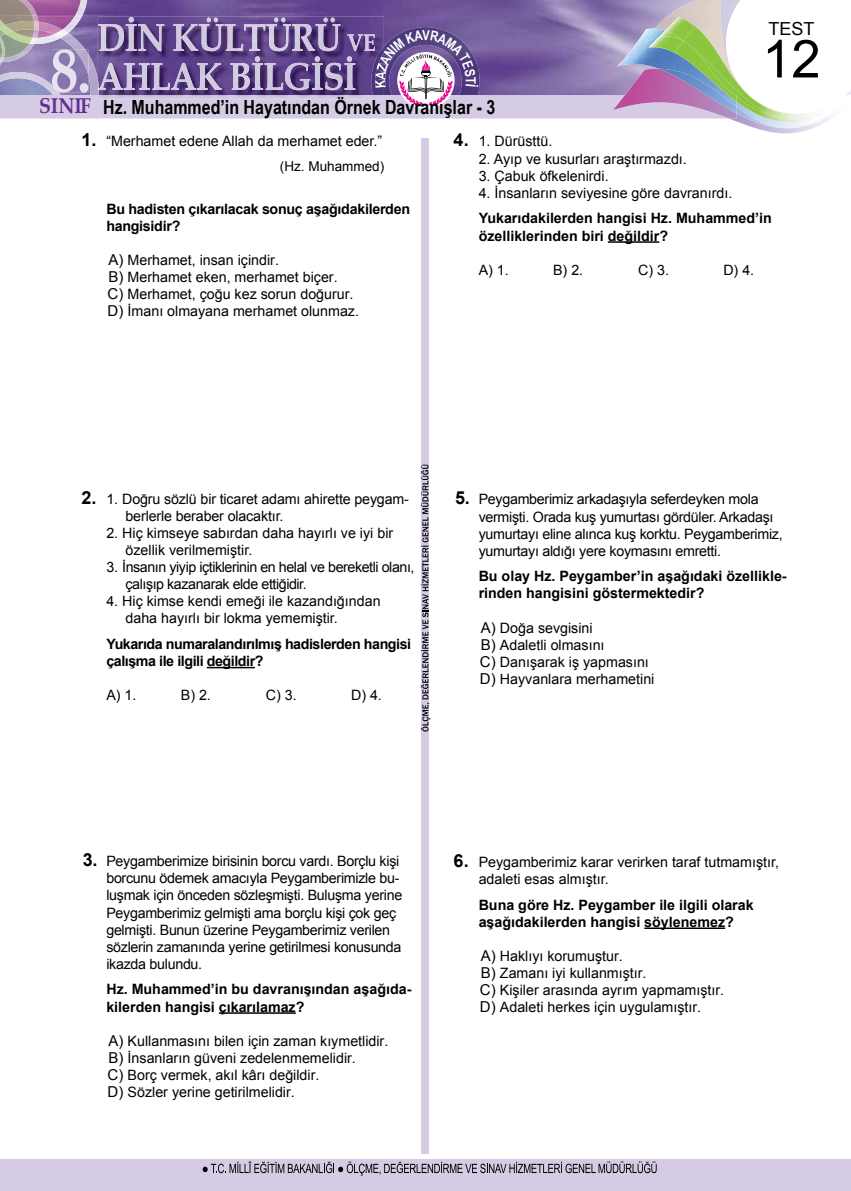
<style>
.page{position:relative;width:851px;height:1191px;background:#fff}
.page>*{position:absolute;margin:0;border:0;box-sizing:border-box;transform-origin:0 0}
.t1{font:52.5px "Arial";color:#000}
.t2{font:700 21.45px "Book Antiqua";color:#662d91;scale:.9 1}
.t3{font:700 19.5px "Arial Narrow";color:#000}
.t4{font:18px "Arial";color:#000}
.t5{font:14.25px/17.1px "Arial";color:#000}
.t6{font:14.25px/17.1px "Arial";letter-spacing:-.02em;color:#000}
.t7{font:700 14.25px/17.1px "Arial";color:#000}
.t8{font:14.25px/17.1px "Arial";letter-spacing:-.03em;color:#000}
.t9{font:700 14.25px/17.1px "Arial";letter-spacing:-.03em;color:#000}
.t10{font:700 14.25px/17.1px "Arial";letter-spacing:-.02em;color:#000}
.t11{font:13.5px "Arial";color:#000}
.t12{font:12.9px "Arial Narrow";color:#000;scale:.9 1}
.s1{font-weight:700;font-size:18px}
.s2{font-size:15px}
</style>
<div class="page">
<div style="left:421px;top:138px;width:8px;height:1015px;background:#d6cbe4"></div>
<img style="left:733px;top:120px;width:80px;height:13px">
<img style="left:736px;top:119px;width:94px;height:9px">
<img style="left:736px;top:119px;width:75px;height:3px">
<div style="left:0;top:1159px;width:850px;height:32px;background:#d6cbe4"></div>
<svg style="left:203px;top:1161px;width:453px;height:14px"></svg>
<svg style="left:420px;top:465px;width:10px;height:266px"></svg>
<hr style="left:207px;top:667px;width:48px;height:1px;background:#000">
<hr style="left:219px;top:1012px;width:77px;height:1px;background:#000">
<hr style="left:607px;top:241px;width:52px;height:2px;background:#000">
<hr style="left:644px;top:927px;width:81px;height:2px;background:#000">
<svg style="left:0;top:0;width:850px;height:119px"></svg>
<p class="t4" style="left:768px;top:17px;width:48px">TEST</p>
<h1 class="t1" style="left:762px;top:25px;width:60px">12</h1>
<h3 class="t3" style="left:103px;top:92px;width:393px">Hz. Muhammed’in Hayatından Örnek Davranışlar - 3</h3>
<p class="t5" style="left:81px;top:133px;width:302px"><span class="s1">1.</span> “Merhamet edene Allah da merhamet eder.”</p>
<p class="t11" style="left:280px;top:158px;width:106px">(Hz. Muhammed)</p>
<p class="t10" style="left:106px;top:201px;width:305px">Bu hadisten çıkarılacak sonuç aşağıdakilerden hangisidir?</p>
<p class="t5" style="left:108px;top:252px;width:253px"><span class="s2">A)</span> Merhamet, insan içindir.<br><span class="s2">B)</span> Merhamet eken, merhamet biçer.<br><span class="s2">C)</span> Merhamet, çoğu kez sorun doğurur.<br><span class="s2">D)</span> İmanı olmayana merhamet olunmaz.</p>
<h2 class="t2" style="left:39px;top:93px;width:59px">SINIF</h2>
<p class="t5" style="left:453px;top:133px;width:100px"><span class="s1">4.</span> 1. Dürüsttü.</p>
<p class="t5" style="left:478px;top:150px;width:210px">2. Ayıp ve kusurları araştırmazdı.</p>
<p class="t5" style="left:478px;top:167px;width:131px">3. Çabuk öfkelenirdi.</p>
<p class="t5" style="left:478px;top:184px;width:255px">4. İnsanların seviyesine göre davranırdı.</p>
<p class="t7" style="left:478px;top:210px;width:295px">Yukarıdakilerden hangisi Hz. Muhammed’in özelliklerinden biri değildir?</p>
<p class="t5" style="left:478px;top:261px;width:32px">A) 1.</p>
<p class="t5" style="left:553px;top:261px;width:32px">B) 2.</p>
<p class="t5" style="left:638px;top:261px;width:32px">C) 3.</p>
<p class="t5" style="left:723px;top:261px;width:32px">D) 4.</p>
<p class="t5" style="left:125px;top:490px;width:285px;text-indent:-44px"><span class="s1">2.</span> 1. Doğru sözlü bir ticaret adamı ahirette peygam&shy;berlerle beraber olacaktır.</p>
<p class="t5" style="left:125px;top:524px;width:269px;text-indent:-19px">2. Hiç kimseye sabırdan daha hayırlı ve iyi bir özellik verilmemiştir.</p>
<p class="t8" style="left:125px;top:558px;width:290px;text-indent:-19px">3. İnsanın yiyip içtiklerinin en helal ve bereketli olanı, çalışıp kazanarak elde ettiğidir.</p>
<p class="t5" style="left:125px;top:593px;width:256px;text-indent:-19px">4. Hiç kimse kendi emeği ile kazandığından daha hayırlı bir lokma yememiştir.</p>
<p class="t9" style="left:106px;top:636px;width:306px">Yukarıda numaralandırılmış hadislerden hangisi çalışma ile ilgili değildir?</p>
<p class="t5" style="left:106px;top:687px;width:32px">A) 1.</p>
<p class="t5" style="left:181px;top:687px;width:32px">B) 2.</p>
<p class="t5" style="left:266px;top:687px;width:32px">C) 3.</p>
<p class="t5" style="left:351px;top:687px;width:32px">D) 4.</p>
<p class="t6" style="left:478px;top:491px;width:305px;text-indent:-24px"><span class="s1">5.</span> Peygamberimiz arkadaşıyla seferdeyken mola vermişti. Orada kuş yumurtası gördüler. Arkadaşı yumurtayı eline alınca kuş korktu. Peygamberimiz, yumurtayı aldığı yere koymasını emretti.</p>
<p class="t7" style="left:478px;top:568px;width:309px">Bu olay Hz. Peygamber’in aşağıdaki özellikle&shy;rinden hangisini göstermektedir?</p>
<p class="t5" style="left:480px;top:619px;width:176px"><span class="s2">A)</span> Doğa sevgisini<br><span class="s2">B)</span> Adaletli olmasını<br><span class="s2">C)</span> Danışarak iş yapmasını<br><span class="s2">D)</span> Hayvanlara merhametini</p>
<p class="t6" style="left:106px;top:852px;width:297px;text-indent:-24px"><span class="s1">3.</span> Peygamberimize birisinin borcu vardı. Borçlu kişi borcunu ödemek amacıyla Peygamberimizle bu&shy;luşmak için önceden sözleşmişti. Buluşma yerine Peygamberimiz gelmişti ama borçlu kişi çok geç gelmişti. Bunun üzerine Peygamberimiz verilen sözlerin zamanında yerine getirilmesi konusunda ikazda bulundu.</p>
<p class="t7" style="left:106px;top:981px;width:306px">Hz. Muhammed’in bu davranışından aşağıda&shy;kilerden hangisi çıkarılamaz?</p>
<p class="t5" style="left:108px;top:1032px;width:282px"><span class="s2">A)</span> Kullanmasını bilen için zaman kıymetlidir.<br><span class="s2">B)</span> İnsanların güveni zedelenmemelidir.<br><span class="s2">C)</span> Borç vermek, akıl kârı değildir.<br><span class="s2">D)</span> Sözler yerine getirilmelidir.</p>
<p class="t12" style="left:249px;top:1159px;width:4px">Î</p>
<p class="t5" style="left:478px;top:853px;width:302px;text-indent:-25px"><span class="s1">6.</span> Peygamberimiz karar verirken taraf tutmamıştır, adaleti esas almıştır.</p>
<p class="t7" style="left:478px;top:896px;width:276px">Buna göre Hz. Peygamber ile ilgili olarak aşağıdakilerden hangisi söylenemez?</p>
<p class="t5" style="left:480px;top:947px;width:246px"><span class="s2">A)</span> Haklıyı korumuştur.<br><span class="s2">B)</span> Zamanı iyi kullanmıştır.<br><span class="s2">C)</span> Kişiler arasında ayrım yapmamıştır.<br><span class="s2">D)</span> Adaleti herkes için uygulamıştır.</p>
</div>
